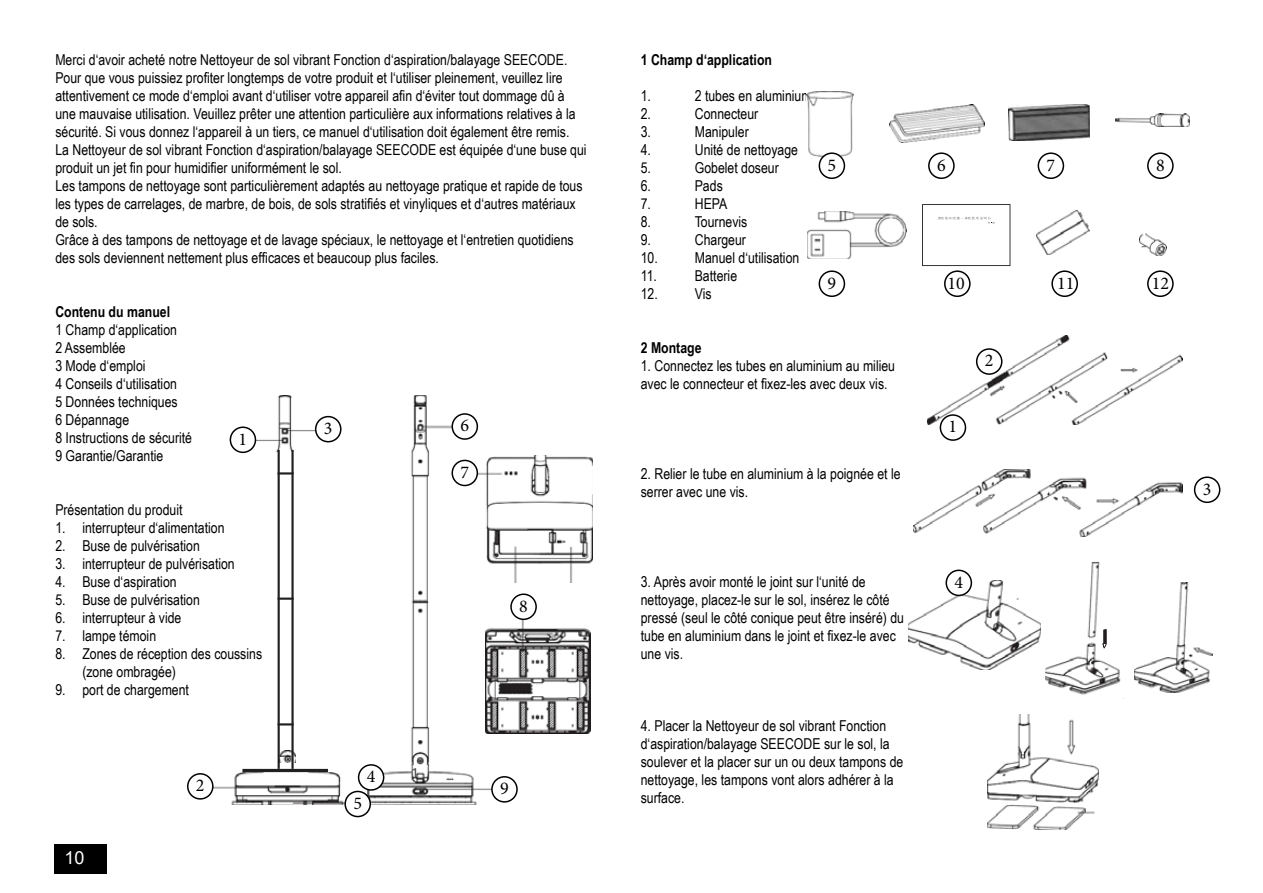
<style>
.page{position:relative;width:1263px;height:893px;background:#fff}
.page>*{position:absolute;margin:0;border:0;box-sizing:border-box;transform-origin:0 0}
.t1{font:18px "Minion Pro";color:#000}
.t2{font:18px "Arial";color:#fff}
.t3{font:15px/18px "Arial Narrow";color:#000}
.t4{font:700 15px "Arial Narrow";color:#000}
</style>
<div class="page">
<div style="left:54px;top:844px;width:52px;height:29px;background:#000"></div>
<div style="left:944px;top:270px;width:27px;height:27px;border:2px solid #000;border-radius:50%"></div>
<div style="left:1051px;top:270px;width:27px;height:27px;border:2px solid #000;border-radius:50%"></div>
<div style="left:1147px;top:270px;width:27px;height:27px;border:2px solid #000;border-radius:50%"></div>
<div style="left:819px;top:270px;width:26px;height:27px;border:2px solid #000;border-radius:50%"></div>
<img style="left:365px;top:396px;width:136px;height:409px">
<div style="left:928px;top:152px;width:27px;height:27px;border:2px solid #000;border-radius:50%"></div>
<div style="left:1037px;top:152px;width:27px;height:27px;border:2px solid #000;border-radius:50%"></div>
<div style="left:1147px;top:152px;width:27px;height:27px;border:2px solid #000;border-radius:50%"></div>
<img style="left:465px;top:455px;width:127px;height:128px">
<img style="left:249px;top:396px;width:80px;height:56px">
<img style="left:280px;top:750px;width:16px;height:13px">
<img style="left:204px;top:772px;width:149px;height:33px">
<hr style="left:278px;top:472px;width:16px;height:3px;background:#211f1f">
<svg style="left:280px;top:598px;width:11px;height:2px"></svg>
<svg style="left:280px;top:723px;width:11px;height:2px"></svg>
<hr style="left:242px;top:769px;width:86px;height:3px;background:#211f1f">
<hr style="left:278px;top:450px;width:2px;height:319px;background:#211f1f">
<hr style="left:291px;top:450px;width:3px;height:319px;background:#211f1f">
<img style="left:485px;top:616px;width:105px;height:118px">
<img style="left:807px;top:91px;width:46px;height:65px">
<img style="left:890px;top:105px;width:94px;height:37px">
<img style="left:1008px;top:104px;width:82px;height:37px">
<img style="left:1116px;top:114px;width:73px;height:13px">
<div style="left:819px;top:153px;width:25px;height:25px;background:#fff;border-radius:50%"></div>
<div style="left:819px;top:152px;width:26px;height:27px;border:2px solid #000;border-radius:50%"></div>
<img style="left:808px;top:211px;width:98px;height:48px">
<svg style="left:922px;top:204px;width:88px;height:62px"></svg>
<img style="left:1036px;top:210px;width:53px;height:45px">
<img style="left:1139px;top:234px;width:27px;height:22px">
<img style="left:928px;top:335px;width:254px;height:90px">
<img style="left:914px;top:469px;width:268px;height:68px">
<img style="left:908px;top:581px;width:133px;height:89px">
<img style="left:1045px;top:562px;width:79px;height:137px">
<svg style="left:1102px;top:629px;width:5px;height:19px"></svg>
<img style="left:1134px;top:582px;width:78px;height:111px">
<img style="left:987px;top:714px;width:112px;height:115px">
<div style="left:230px;top:427px;width:25px;height:25px;background:#fff;border-radius:50%"></div>
<div style="left:230px;top:426px;width:26px;height:27px;border:2px solid #000;border-radius:50%"></div>
<div style="left:316px;top:417px;width:25px;height:25px;background:#fff;border-radius:50%"></div>
<div style="left:315px;top:416px;width:26px;height:26px;border:2px solid #000;border-radius:50%"></div>
<div style="left:452px;top:414px;width:25px;height:25px;background:#fff;border-radius:50%"></div>
<div style="left:451px;top:413px;width:27px;height:27px;border:2px solid #000;border-radius:50%"></div>
<div style="left:452px;top:460px;width:25px;height:25px;background:#fff;border-radius:50%"></div>
<div style="left:451px;top:460px;width:27px;height:26px;border:2px solid #000;border-radius:50%"></div>
<div style="left:511px;top:594px;width:25px;height:25px;background:#fff;border-radius:50%"></div>
<div style="left:510px;top:593px;width:27px;height:27px;border:2px solid #000;border-radius:50%"></div>
<div style="left:492px;top:777px;width:25px;height:25px;background:#fff;border-radius:50%"></div>
<div style="left:491px;top:776px;width:27px;height:27px;border:2px solid #000;border-radius:50%"></div>
<div style="left:188px;top:774px;width:25px;height:25px;background:#fff;border-radius:50%"></div>
<div style="left:187px;top:773px;width:27px;height:27px;border:2px solid #000;border-radius:50%"></div>
<div style="left:359px;top:765px;width:25px;height:25px;background:#fff;border-radius:50%"></div>
<div style="left:358px;top:764px;width:26px;height:27px;border:2px solid #000;border-radius:50%"></div>
<div style="left:345px;top:791px;width:25px;height:25px;background:#fff;border-radius:50%"></div>
<div style="left:344px;top:791px;width:27px;height:26px;border:2px solid #000;border-radius:50%"></div>
<div style="left:940px;top:415px;width:25px;height:25px;background:#fff;border-radius:50%"></div>
<div style="left:940px;top:414px;width:26px;height:27px;border:2px solid #000;border-radius:50%"></div>
<div style="left:977px;top:349px;width:25px;height:25px;background:#fff;border-radius:50%"></div>
<div style="left:976px;top:348px;width:26px;height:27px;border:2px solid #000;border-radius:50%"></div>
<div style="left:1194px;top:476px;width:26px;height:27px;border:2px solid #000;border-radius:50%"></div>
<div style="left:946px;top:570px;width:25px;height:25px;background:#fff;border-radius:50%"></div>
<div style="left:945px;top:570px;width:27px;height:26px;border:2px solid #000;border-radius:50%"></div>
<p class="t3" style="left:55px;top:50px;width:533px">Merci d‘avoir acheté notre Nettoyeur de sol vibrant Fonction d‘aspiration/balayage SEECODE.<br>Pour que vous puissiez profiter longtemps de votre produit et l‘utiliser pleinement, veuillez lire attentivement ce mode d‘emploi avant d‘utiliser votre appareil afin d‘éviter tout dommage dû à une mauvaise utilisation. Veuillez prêter une attention particulière aux informations relatives à la sécurité. Si vous donnez l‘appareil à un tiers, ce manuel d‘utilisation doit également être remis.<br>La Nettoyeur de sol vibrant Fonction d‘aspiration/balayage SEECODE est équipée d‘une buse qui produit un jet fin pour humidifier uniformément le sol.<br>Les tampons de nettoyage sont particulièrement adaptés au nettoyage pratique et rapide de tous les types de carrelages, de marbre, de bois, de sols stratifiés et vinyliques et d‘autres matériaux de sols.<br>Grâce à des tampons de nettoyage et de lavage spéciaux, le nettoyage et l‘entretien quotidiens des sols deviennent nettement plus efficaces et beaucoup plus faciles.</p>
<p class="t4" style="left:55px;top:300px;width:116px">Contenu du manuel</p>
<p class="t3" style="left:55px;top:320px;width:138px">1 Champ d‘application<br>2 Assemblée<br>3 Mode d‘emploi<br>4 Conseils d‘utilisation<br>5 Données techniques<br>6 Dépannage<br>8 Instructions de sécurité<br>9 Garantie/Garantie</p>
<p class="t1" style="left:324px;top:416px;width:10px">3</p>
<p class="t1" style="left:460px;top:413px;width:10px">6</p>
<p class="t1" style="left:460px;top:460px;width:10px">7</p>
<p class="t1" style="left:239px;top:427px;width:10px">1</p>
<p class="t3" style="left:55px;top:500px;width:129px">Présentation du produit</p>
<p class="t3" style="left:55px;top:518px;width:171px">1. interrupteur d‘alimentation</p>
<p class="t3" style="left:55px;top:536px;width:146px">2. Buse de pulvérisation</p>
<p class="t3" style="left:55px;top:554px;width:181px">3. interrupteur de pulvérisation</p>
<p class="t3" style="left:55px;top:572px;width:123px">4. Buse d‘aspiration</p>
<p class="t3" style="left:55px;top:590px;width:146px">5. Buse de pulvérisation</p>
<p class="t3" style="left:55px;top:608px;width:128px">6. interrupteur à vide</p>
<p class="t3" style="left:55px;top:626px;width:102px">7. lampe témoin</p>
<p class="t3" style="left:82px;top:644px;width:181px;text-indent:-27px">8. Zones de réception des coussins (zone ombragée)</p>
<p class="t3" style="left:55px;top:680px;width:135px">9. port de chargement</p>
<p class="t1" style="left:519px;top:594px;width:10px">8</p>
<p class="t2" style="left:65px;top:846px;width:22px">10</p>
<p class="t1" style="left:367px;top:764px;width:10px">4</p>
<p class="t1" style="left:196px;top:773px;width:10px">2</p>
<p class="t1" style="left:500px;top:776px;width:10px">9</p>
<p class="t1" style="left:353px;top:791px;width:10px">5</p>
<p class="t4" style="left:641px;top:48px;width:133px">1 Champ d‘application</p>
<p class="t3" style="left:641px;top:86px;width:12px">1.</p>
<p class="t3" style="left:695px;top:86px;width:118px">2 tubes en aluminium</p>
<p class="t3" style="left:641px;top:104px;width:12px">2.</p>
<p class="t3" style="left:695px;top:104px;width:65px">Connecteur</p>
<p class="t3" style="left:641px;top:122px;width:12px">3.</p>
<p class="t3" style="left:695px;top:122px;width:55px">Manipuler</p>
<p class="t3" style="left:641px;top:140px;width:12px">4.</p>
<p class="t3" style="left:695px;top:140px;width:105px">Unité de nettoyage</p>
<p class="t3" style="left:641px;top:158px;width:12px">5.</p>
<p class="t3" style="left:695px;top:158px;width:86px">Gobelet doseur</p>
<p class="t3" style="left:641px;top:176px;width:12px">6.</p>
<p class="t3" style="left:695px;top:176px;width:30px">Pads</p>
<p class="t3" style="left:641px;top:194px;width:12px">7.</p>
<p class="t3" style="left:695px;top:194px;width:34px">HEPA</p>
<p class="t3" style="left:641px;top:212px;width:12px">8.</p>
<p class="t3" style="left:695px;top:212px;width:54px">Tournevis</p>
<p class="t3" style="left:641px;top:230px;width:12px">9.</p>
<p class="t3" style="left:695px;top:230px;width:53px">Chargeur</p>
<p class="t3" style="left:641px;top:248px;width:19px">10.</p>
<p class="t3" style="left:695px;top:248px;width:106px">Manuel d‘utilisation</p>
<p class="t3" style="left:641px;top:266px;width:18px">11.</p>
<p class="t3" style="left:695px;top:266px;width:44px">Batterie</p>
<p class="t3" style="left:641px;top:284px;width:19px">12.</p>
<p class="t3" style="left:695px;top:284px;width:18px">Vis</p>
<p class="t1" style="left:827px;top:153px;width:10px">5</p>
<p class="t1" style="left:827px;top:272px;width:10px">9</p>
<p class="t4" style="left:641px;top:336px;width:62px">2 Montage</p>
<p class="t3" style="left:641px;top:356px;width:256px">1. Connectez les tubes en aluminium au milieu avec le connecteur et fixez-les avec deux vis.</p>
<p class="t3" style="left:641px;top:464px;width:261px">2. Relier le tube en aluminium à la poignée et le serrer avec une vis.</p>
<p class="t3" style="left:641px;top:572px;width:265px">3. Après avoir monté le joint sur l‘unité de nettoyage, placez-le sur le sol, insérez le côté pressé (seul le côté conique peut être inséré) du tube en aluminium dans le joint et fixez-le avec une vis.</p>
<p class="t3" style="left:641px;top:716px;width:264px">4. Placer la Nettoyeur de sol vibrant Fonction d‘aspiration/balayage SEECODE sur le sol, la soulever et la placer sur un ou deux tampons de nettoyage, les tampons vont alors adhérer à la surface.</p>
<p class="t1" style="left:937px;top:153px;width:10px">6</p>
<p class="t1" style="left:948px;top:272px;width:19px">10</p>
<p class="t1" style="left:949px;top:415px;width:10px">1</p>
<p class="t1" style="left:985px;top:349px;width:10px">2</p>
<p class="t1" style="left:954px;top:570px;width:10px">4</p>
<p class="t1" style="left:1046px;top:153px;width:10px">7</p>
<p class="t1" style="left:1057px;top:272px;width:19px">11</p>
<p class="t1" style="left:1156px;top:153px;width:10px">8</p>
<p class="t1" style="left:1152px;top:272px;width:19px">12</p>
<p class="t1" style="left:1203px;top:477px;width:10px">3</p>
</div>
